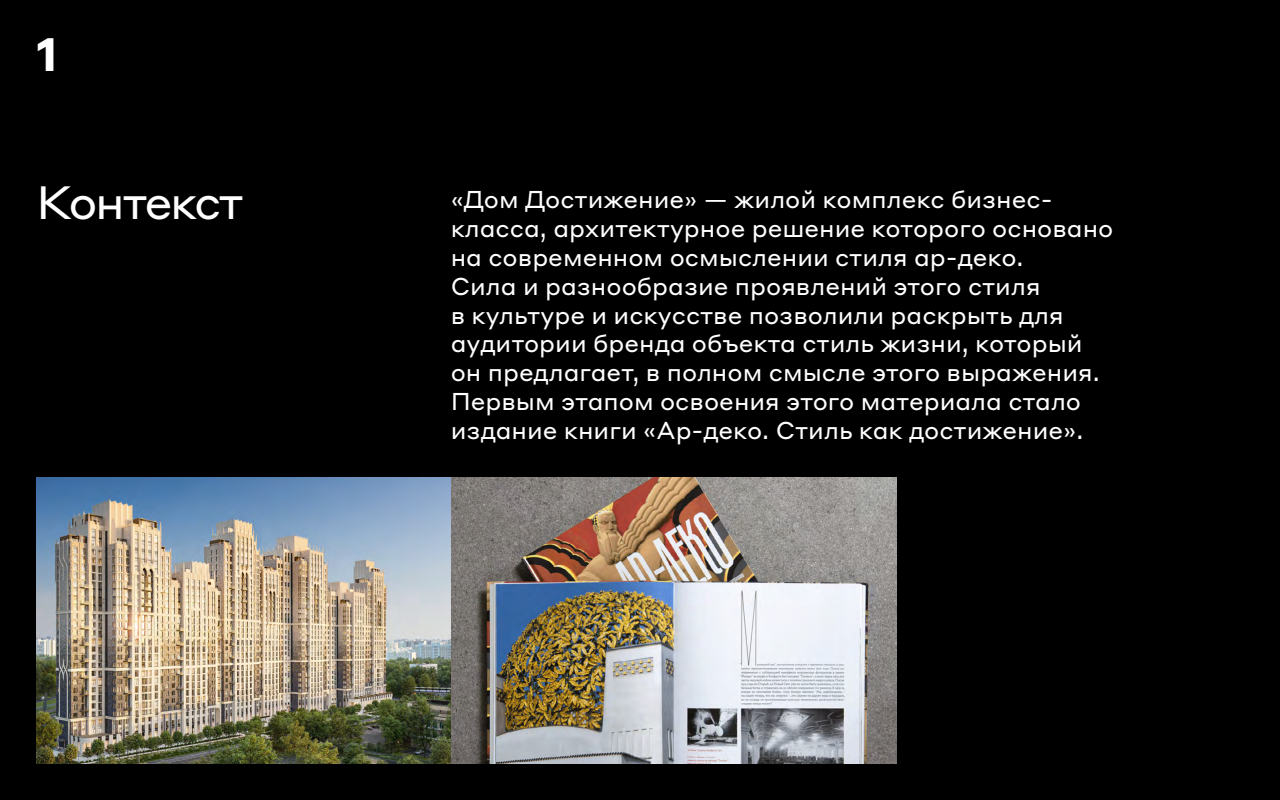
<style>
.page{position:relative;width:1280px;height:800px;background:#000}
.page>*{position:absolute;margin:0;border:0;box-sizing:border-box;transform-origin:0 0}
.t1{font:46px "Styrene ALC";letter-spacing:-.065em;color:#fff}
.t2{font:700 46px "Styrene ALC";color:#fff}
.t3{font:24px/28.8px "Styrene ALC";color:#fff}
</style>
<div class="page">
<img style="left:36px;top:478px;width:861px;height:286px">
<p class="t2" style="left:36px;top:15px;width:23px">1</p>
<p class="t1" style="left:36px;top:163px;width:209px">Контекст</p>
<p class="t3" style="left:451px;top:183px;width:664px">«Дом Достижение» — жилой комплекс бизнес&shy;класса, архитектурное решение которого основано на современном осмыслении стиля ар-деко.<br>Сила и разнообразие проявлений этого стиля<br>в культуре и искусстве позволили раскрыть для аудитории бренда объекта стиль жизни, который он предлагает, в полном смысле этого выражения.<br>Первым этапом освоения этого материала стало издание книги «Ар-деко. Стиль как достижение».</p>
</div>
